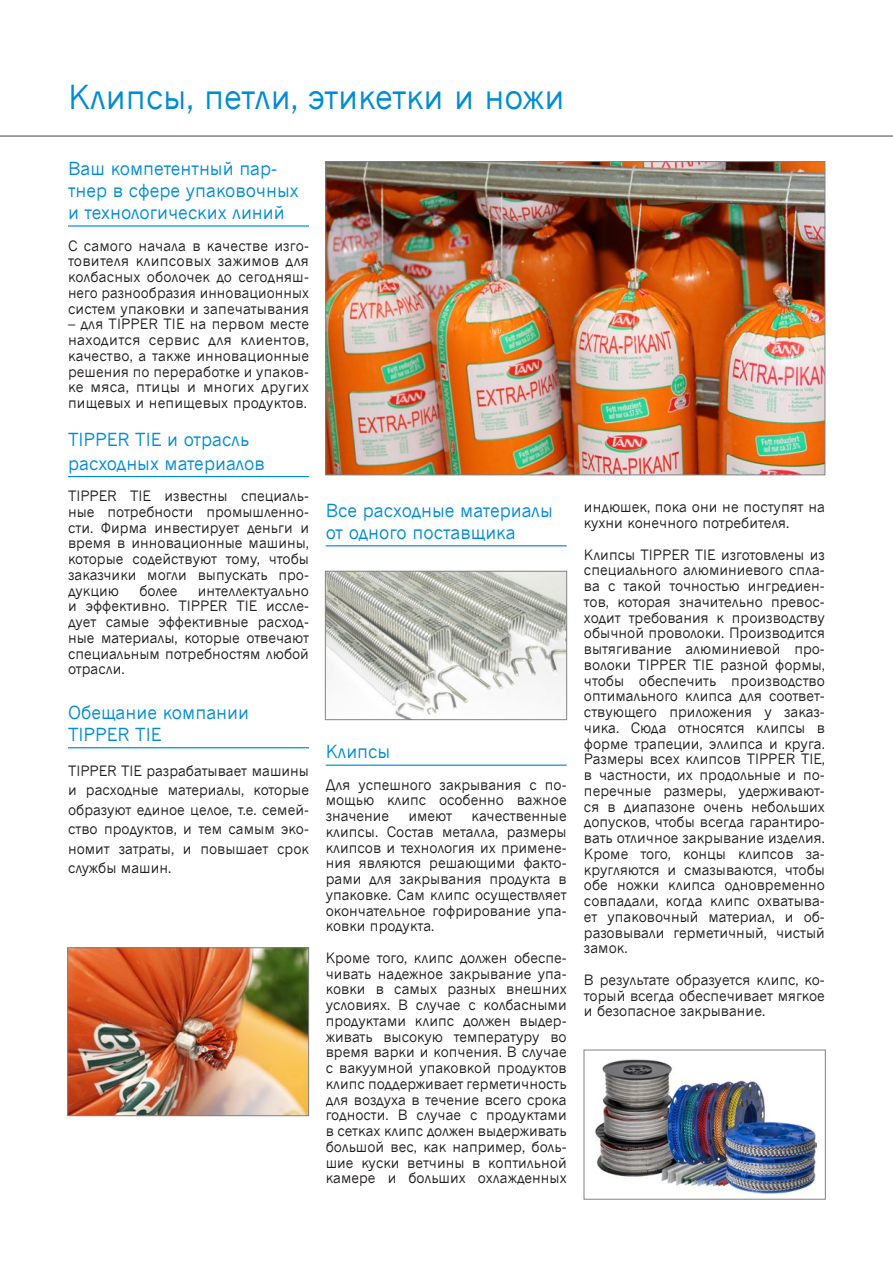
<style>
.page{position:relative;width:893px;height:1263px;background:#fff}
.page>*{position:absolute;margin:0;border:0;box-sizing:border-box;transform-origin:0 0}
.Hauptitel{font:33px "News Gothic Cyr";color:#008cd2}
.Zwischentitel{font:18px/22px "News Gothic Cyr";color:#008cd2}
.Bildlegende{font:14.25px/15.8px "News Gothic Cyr";color:#231f20;text-align:justify}
.Fliesstext{font:14.25px/15.8px "News Gothic Cyr";letter-spacing:.01em;color:#231f20;text-align:justify}
</style>
<div class="page">
<hr style="left:0;top:135px;width:893px;height:2px;background:#808285">
<img style="left:327px;top:163px;width:496px;height:310px">
<div style="left:325px;top:161px;width:500px;height:314px;border:1px solid #808285"></div>
<img style="left:69px;top:949px;width:238px;height:165px">
<div style="left:67px;top:947px;width:242px;height:169px;border:1px solid #808285"></div>
<img style="left:327px;top:573px;width:238px;height:145px">
<div style="left:325px;top:571px;width:242px;height:149px;border:1px solid #808285"></div>
<img style="left:596px;top:1059px;width:220px;height:135px">
<hr style="left:68px;top:225px;width:241px;height:2px;background:#008cd2">
<hr style="left:68px;top:476px;width:241px;height:1px;background:#008cd2">
<hr style="left:68px;top:747px;width:241px;height:1px;background:#008cd2">
<hr style="left:326px;top:545px;width:241px;height:1px;background:#008cd2">
<hr style="left:326px;top:764px;width:241px;height:2px;background:#008cd2">
<p class="Hauptitel" style="left:68px;top:78px;width:498px">Клипсы, петли, этикетки и ножи</p>
<p class="Zwischentitel" style="left:68px;top:157px;width:232px">Ваш компетентный пар&shy;тнер в сфере упаковочных и технологических линий</p>
<p class="Fliesstext" style="left:68px;top:237px;width:242px">С самого начала в качестве изго&shy;товителя клипсовых зажимов для колбасных оболочек до сегодняш&shy;него разнообразия инновационных систем упаковки и запечатывания</p>
<p class="Fliesstext" style="left:68px;top:316px;width:242px">– для TIPPER TIE на первом месте находится сервис для клиентов, качество, а также инновационные решения по переработке и упаков&shy;ке мяса, птицы и многих других пищевых и непищевых продуктов.</p>
<p class="Zwischentitel" style="left:68px;top:428px;width:198px;line-height:23.4px">TIPPER TIE и отрасль расходных материалов</p>
<p class="Bildlegende" style="left:68px;top:488px;width:242px">TIPPER TIE известны специаль&shy;ные потребности промышленно&shy;сти. Фирма инвестирует деньги и время в инновационные машины, которые содействуют тому, чтобы заказчики могли выпускать про&shy;дукцию</p>
<p class="Bildlegende" style="left:139px;top:582px;width:40px">более</p>
<p class="Bildlegende" style="left:68px;top:582px;width:242px;text-indent:130px">интеллектуально и эффективно. TIPPER TIE иссле&shy;дует самые эффективные расход&shy;ные материалы, которые отвечают специальным потребностям любой отрасли.</p>
<p class="Zwischentitel" style="left:68px;top:702px;width:183px;line-height:21.6px">Обещание компании<br>TIPPER TIE</p>
<p class="Bildlegende" style="left:68px;top:760px;width:242px;line-height:19.5px">TIPPER TIE разрабатывает машины и расходные материалы, которые образуют единое целое, т.е. семей&shy;ство продуктов, и тем самым эко&shy;номит затраты, и повышает срок службы машин.</p>
<p class="Zwischentitel" style="left:326px;top:500px;width:229px;line-height:21.6px">Все расходные материалы от одного поставщика</p>
<p class="Zwischentitel" style="left:326px;top:740px;width:66px">Клипсы</p>
<p class="Bildlegende" style="left:326px;top:776px;width:242px">Для успешного закрывания с по&shy;мощью клипс особенно важное значение</p>
<p class="Bildlegende" style="left:326px;top:808px;width:242px;text-indent:146px">качественные клипсы. Состав металла, размеры клипсов и технология их примене&shy;ния являются решающими факто&shy;рами для закрывания продукта в упаковке. Сам клипс осуществляет окончательное гофрирование упа&shy;ковки продукта.</p>
<p class="Bildlegende" style="left:326px;top:950px;width:242px">Кроме того, клипс должен обеспе&shy;чивать надежное закрывание упа&shy;ковки в самых разных внешних условиях. В случае с колбасными продуктами клипс должен выдер&shy;живать высокую температуру во время варки и копчения. В случае с вакуумной упаковкой продуктов клипс поддерживает герметичность для воздуха в течение всего срока годности. В случае с продуктами в сетках клипс должен выдерживать большой вес, как например, боль&shy;шие куски ветчины в коптильной камере и больших охлажденных</p>
<p class="Bildlegende" style="left:409px;top:808px;width:45px">имеют</p>
<p class="Bildlegende" style="left:584px;top:499px;width:242px">индюшек, пока они не поступят на кухни конечного потребителя.</p>
<p class="Bildlegende" style="left:584px;top:546px;width:242px">Клипсы TIPPER TIE изготовлены из специального алюминиевого спла&shy;ва с такой точностью ингредиен&shy;тов, которая значительно превос&shy;ходит требования к производству обычной проволоки. Производится вытягивание алюминиевой про&shy;волоки TIPPER TIE разной формы, чтобы обеспечить производство оптимального клипса для соответ&shy;ствующего приложения у заказ&shy;чика. Сюда относятся клипсы в форме трапеции, эллипса и круга.<br>Размеры всех клипсов TIPPER TIE, в частности, их продольные и по&shy;перечные размеры, удерживают&shy;ся в диапазоне очень небольших допусков, чтобы всегда гарантиро&shy;вать отличное закрывание изделия.<br>Кроме того, концы клипсов за&shy;кругляются и смазываются, чтобы обе ножки клипса одновременно совпадали, когда клипс охватыва&shy;ет упаковочный материал, и об&shy;разовывали герметичный, чистый замок.</p>
<p class="Bildlegende" style="left:584px;top:972px;width:242px">В результате образуется клипс, ко&shy;торый всегда обеспечивает мягкое и безопасное закрывание.</p>
</div>
